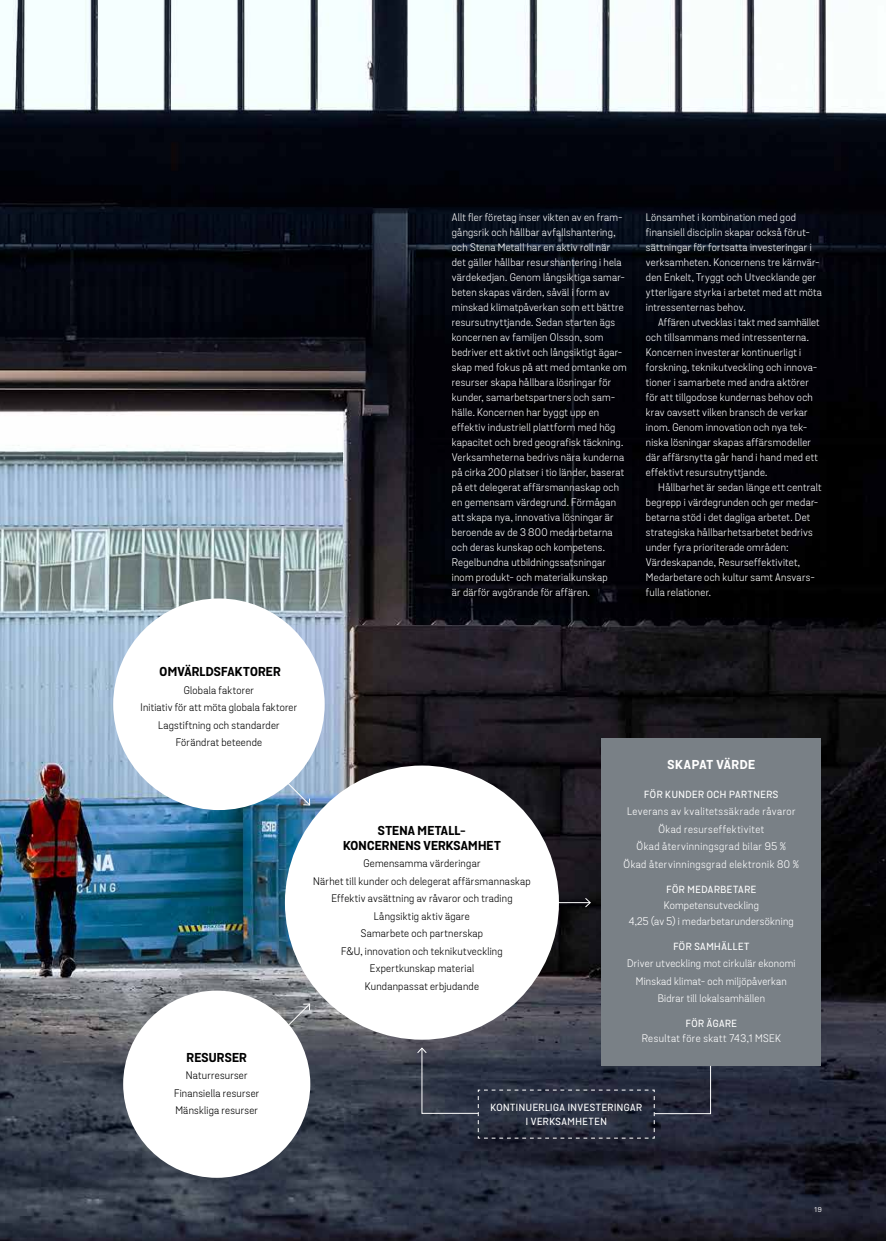
<style>
.page{position:relative;width:886px;height:1241px;background:#fff}
.page>*{position:absolute;margin:0;border:0;box-sizing:border-box;transform-origin:0 0}
.t1{font:700 12.5px/15px "Stena Sans";letter-spacing:.015em;color:#000001;text-align:center}
.t2{font:700 12.5px "Stena Sans";letter-spacing:.045em;color:#fff}
.t3{font:10.62px/15px "Stena Sans";letter-spacing:.025em;color:#fff}
.t4{font:10.62px/17.5px "Stena Sans";letter-spacing:.025em;color:#000001;text-align:center}
.t5{font:10.62px/17.5px "Stena Sans";letter-spacing:.045em;color:#fff;text-align:center}
.t6{font:500 10px/13.8px "Stena Sans";letter-spacing:.055em;color:#fff;text-align:center}
.t7{font:6.88px "Stena Sans";color:#fff}
</style>
<div class="page">
<img style="left:0;top:0;width:886px;height:1240px">
<div style="left:285px;top:765px;width:274px;height:274px;background:#fff;border-radius:50%"></div>
<div style="left:113px;top:598px;width:212px;height:212px;background:#fff;border-radius:50%"></div>
<div style="left:123px;top:990px;width:187px;height:187px;background:#fff;border-radius:50%"></div>
<div style="left:601px;top:737px;width:220px;height:328px;background:#798086"></div>
<svg style="left:286px;top:1002px;width:25px;height:25px"></svg>
<svg style="left:283px;top:778px;width:28px;height:28px"></svg>
<hr style="left:555px;top:902px;width:35px;height:1px;background:#fff">
<svg style="left:584px;top:896px;width:7px;height:12px"></svg>
<svg style="left:416px;top:1046px;width:295px;height:92px;background:#333949"></svg>
<p class="t3" style="left:452px;top:210px;width:176px">Allt fler företag inser vikten av en fram&shy;gångsrik och hållbar avfallshantering, och Stena Metall har en aktiv roll när det gäller hållbar resurshantering i hela värdekedjan. Genom långsiktiga samar&shy;beten skapas värden, såväl i form av minskad klimatpåverkan som ett bättre resursutnyttjande. Sedan starten ägs koncernen av familjen Olsson, som bedriver ett aktivt och långsiktigt ägar&shy;skap med fokus på att med omtanke om resurser skapa hållbara lösningar för kunder, samarbetspartners och sam&shy;hälle. Koncernen har byggt upp en effektiv industriell plattform med hög kapacitet och bred geografisk täckning.<br>Verksamheterna bedrivs nära kunderna på cirka 200 platser i tio länder, baserat på ett delegerat affärsmannaskap och en gemensam värdegrund. Förmågan att skapa nya, innovativa lösningar är beroende av de 3 800 medarbetarna och deras kunskap och kompetens.<br>Regelbundna utbildningssatsningar inom produkt- och materialkunskap<br>är därför avgörande för affären.</p>
<p class="t3" style="left:646px;top:210px;width:178px">Lönsamhet i kombination med god finansiell disciplin skapar också förut&shy;sättningar för fortsatta investeringar i verksamheten. Koncernens tre kärnvär&shy;den Enkelt, Tryggt och Utvecklande ger ytterligare styrka i arbetet med att möta intressenternas behov.</p>
<p class="t3" style="left:646px;top:315px;width:175px;text-indent:12px">Affären utvecklas i takt med samhället och tillsammans med intressenterna.<br>Koncernen investerar kontinuerligt i forskning, teknikutveckling och innova&shy;tioner i samarbete med andra aktörer för att tillgodose kundernas behov och krav oavsett vilken bransch de verkar inom. Genom innovation och nya tek&shy;niska lösningar skapas affärsmodeller där affärsnytta går hand i hand med ett effektivt resursutnyttjande.</p>
<p class="t3" style="left:646px;top:480px;width:177px;text-indent:12px">Hållbarhet är sedan länge ett centralt begrepp i värdegrunden och ger medar&shy;betarna stöd i det dagliga arbetet. Det strategiska hållbarhetsarbetet bedrivs under fyra prioriterade områden:<br>Värdeskapande, Resurseffektivitet, Medarbetare och kultur samt Ansvars&shy;fulla relationer.</p>
<p class="t1" style="left:160px;top:665px;width:122px">OMVÄRLDSFAKTORER</p>
<p class="t4" style="left:141px;top:681px;width:158px">Globala faktorer<br>Initiativ för att möta globala faktorer<br>Lagstiftning och standarder<br>Förändrat beteende</p>
<p class="t1" style="left:187px;top:1050px;width:62px">RESURSER</p>
<p class="t4" style="left:174px;top:1066px;width:87px">Naturresurser<br>Finansiella resurser<br>Mänskliga resurser</p>
<p class="t1" style="left:343px;top:823px;width:159px">STENA METALL-<br>KONCERNENS VERKSAMHET</p>
<p class="t4" style="left:313px;top:855px;width:219px">Gemensamma värderingar<br>Närhet till kunder och delegerat affärsmannaskap<br>Effektiv avsättning av råvaror och trading<br>Långsiktig aktiv ägare<br>Samarbete och partnerskap<br>F&amp;U, innovation och teknikutveckling<br>Expertkunskap material<br>Kundanpassat erbjudande</p>
<p class="t2" style="left:667px;top:756px;width:89px">SKAPAT VÄRDE</p>
<p class="t6" style="left:644px;top:787px;width:136px">FÖR KUNDER OCH PARTNERS</p>
<p class="t5" style="left:623px;top:802px;width:177px">Leverans av kvalitetssäkrade råvaror Ökad resurseffektivitet<br>Ökad återvinningsgrad bilar 95 %<br>Ökad återvinningsgrad elektronik 80 %</p>
<p class="t6" style="left:666px;top:882px;width:91px">FÖR MEDARBETARE</p>
<p class="t3" style="left:629px;top:897px;width:166px;line-height:16.2px;text-align:center">Kompetensutveckling<br>4,25 (av 5) i medarbetarundersökning</p>
<p class="t6" style="left:673px;top:939px;width:78px">FÖR SAMHÄLLET</p>
<p class="t3" style="left:627px;top:954px;width:170px;line-height:17.5px;text-align:center">Driver utveckling mot cirkulär ekonomi<br>Minskad klimat- och miljöpåverkan<br>Bidrar till lokalsamhällen</p>
<p class="t6" style="left:686px;top:1016px;width:53px">FÖR ÄGARE</p>
<p class="t3" style="left:642px;top:1030px;width:141px">Resultat före skatt 743,1 MSEK</p>
<p class="t6" style="left:490px;top:1100px;width:153px">KONTINUERLIGA INVESTERINGAR<br>I VERKSAMHETEN</p>
<p class="t7" style="left:814px;top:1204px;width:9px">19</p>
</div>
